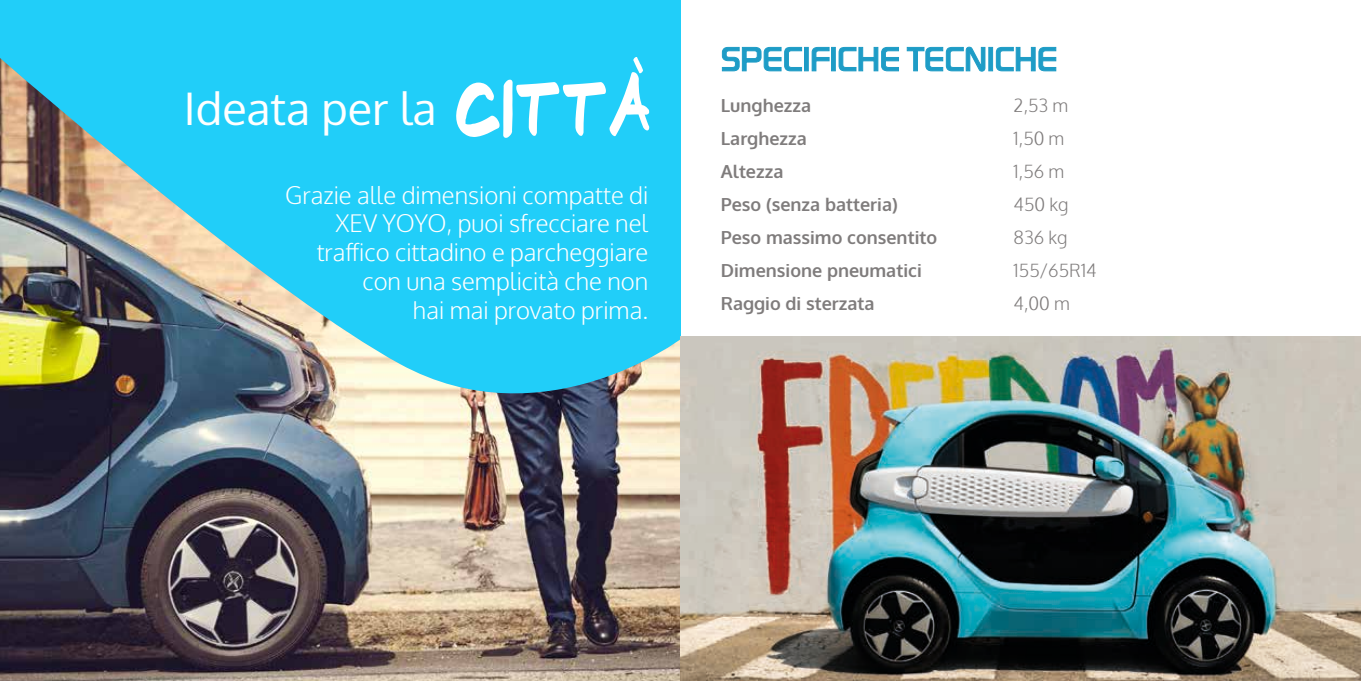
<style>
.page{position:relative;width:1361px;height:681px;background:#fff}
.page>*{position:absolute;margin:0;border:0;box-sizing:border-box;transform-origin:0 0}
.t1{font:45px "Oxygen";color:#fff}
.t2{font:300 24px/28.8px "Oxygen";color:#fff;text-align:right}
.t3{font:700 18px/33px "Oxygen";color:#7f7c7c}
.t4{font:300 18px/33px "Oxygen";color:#7f7c7c}
.s1{font-family:"Urban Funk";font-size:90px}
</style>
<div class="page">
<div style="left:0;top:0;width:681px;height:680px;background:#21cef9"></div>
<img style="left:0;top:58px;width:680px;height:622px">
<img style="left:680px;top:336px;width:681px;height:344px">
<svg style="left:722px;top:47px;width:334px;height:24px"></svg>
<h1 class="t1" style="left:184px;top:78px;width:468px">Ideata per la <span class="s1">CIttà</span></h1>
<p class="t2" style="left:285px;top:181px;width:365px">Grazie alle dimensioni compatte di<br>XEV YOYO, puoi sfrecciare nel traffico cittadino e parcheggiare con una semplicità che non<br>hai mai provato prima.</p>
<p class="t3" style="left:721px;top:89px;width:218px">Lunghezza<br>Larghezza<br>Altezza<br>Peso (senza batteria)<br>Peso massimo consentito<br>Dimensione pneumatici<br>Raggio di sterzata</p>
<p class="t4" style="left:1013px;top:89px;width:85px">2,53 m<br>1,50 m<br>1,56 m<br>450 kg<br>836 kg<br>155/65R14<br>4,00 m</p>
</div>
